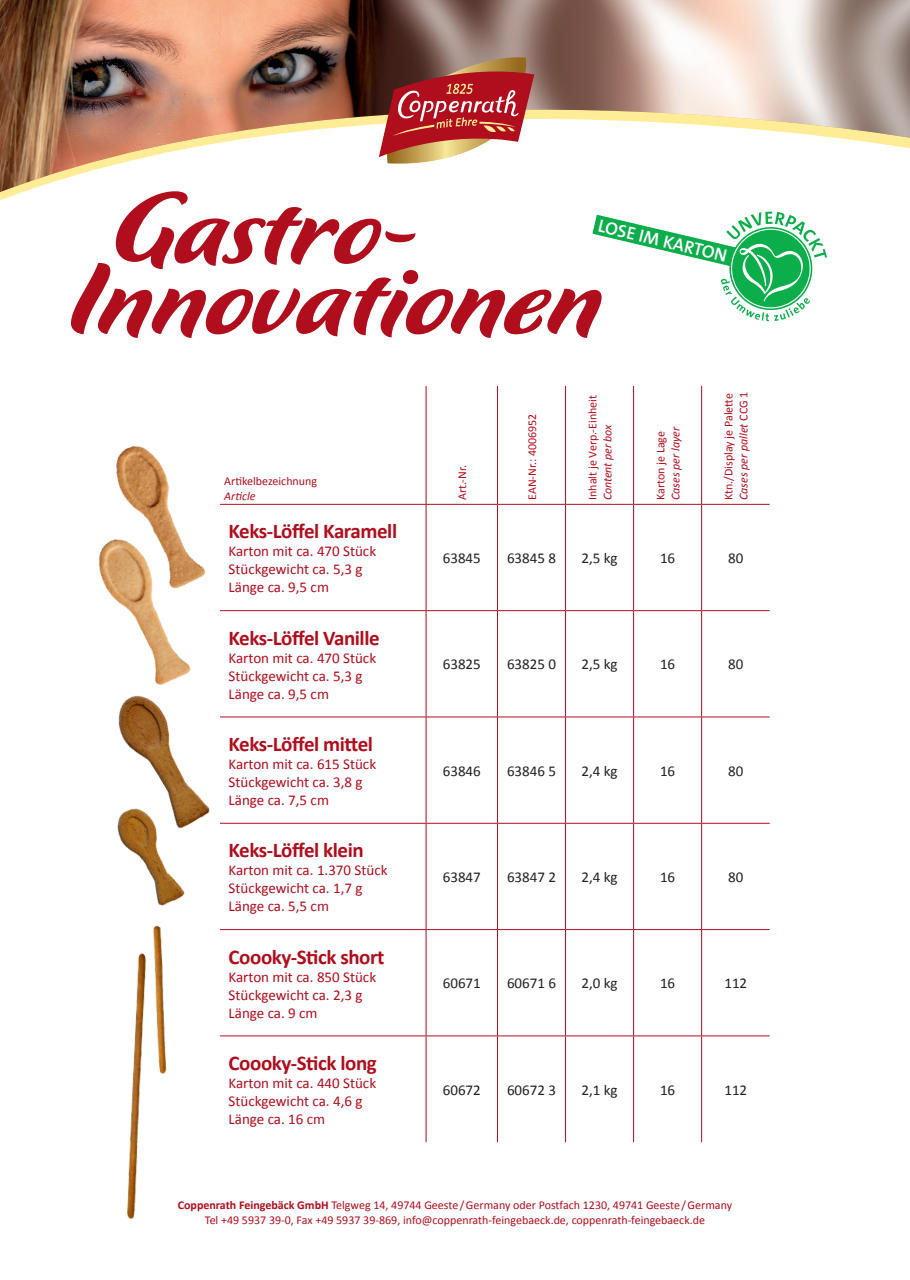
<style>
.page{position:relative;width:910px;height:1280px;background:#fff}
.page>*{position:absolute;margin:0;border:0;box-sizing:border-box;transform-origin:0 0}
.t1{font:500 105px "Flavour";letter-spacing:.01em;color:#b00d1d}
.t2{font:700 21px "Calibri";letter-spacing:-.02em;color:#b00d1d}
.t3{font:600 18px "The Sans B6";color:#fff}
.t4{font:15px/18px "Calibri";color:#b00d1d}
.t5{font:15px "Calibri";color:#231f20}
.t6{font:12px/15px "Calibri";color:#b00d1d;text-align:center}
.t7{font:italic 12px "Calibri";letter-spacing:-.005em;color:#b00d1d}
.s1{font-style:italic}
.s2{font-weight:700}
</style>
<div class="page">
<img style="left:0;top:0;width:910px;height:192px">
<svg style="left:379px;top:57px;width:155px;height:107px"></svg>
<hr style="left:426px;top:386px;width:1px;height:118px;background:#b00d1d">
<hr style="left:497px;top:386px;width:1px;height:118px;background:#b00d1d">
<hr style="left:565px;top:386px;width:1px;height:118px;background:#b00d1d">
<hr style="left:633px;top:386px;width:1px;height:118px;background:#b00d1d">
<hr style="left:701px;top:386px;width:1px;height:118px;background:#b00d1d">
<hr style="left:220px;top:504px;width:206px;height:1px;background:#b00d1d">
<hr style="left:426px;top:504px;width:71px;height:1px;background:#b00d1d">
<hr style="left:426px;top:505px;width:1px;height:105px;background:#b00d1d">
<hr style="left:497px;top:504px;width:69px;height:1px;background:#b00d1d">
<hr style="left:497px;top:505px;width:1px;height:105px;background:#b00d1d">
<hr style="left:566px;top:504px;width:68px;height:1px;background:#b00d1d">
<hr style="left:565px;top:505px;width:1px;height:105px;background:#b00d1d">
<hr style="left:634px;top:504px;width:68px;height:1px;background:#b00d1d">
<hr style="left:633px;top:505px;width:1px;height:105px;background:#b00d1d">
<hr style="left:702px;top:504px;width:68px;height:1px;background:#b00d1d">
<hr style="left:701px;top:505px;width:1px;height:105px;background:#b00d1d">
<hr style="left:220px;top:610px;width:206px;height:1px;background:#b00d1d">
<hr style="left:426px;top:610px;width:71px;height:1px;background:#b00d1d">
<hr style="left:426px;top:611px;width:1px;height:106px;background:#b00d1d">
<hr style="left:497px;top:610px;width:69px;height:1px;background:#b00d1d">
<hr style="left:497px;top:611px;width:1px;height:106px;background:#b00d1d">
<hr style="left:566px;top:610px;width:68px;height:1px;background:#b00d1d">
<hr style="left:565px;top:611px;width:1px;height:106px;background:#b00d1d">
<hr style="left:634px;top:610px;width:68px;height:1px;background:#b00d1d">
<hr style="left:633px;top:611px;width:1px;height:106px;background:#b00d1d">
<hr style="left:702px;top:610px;width:68px;height:1px;background:#b00d1d">
<hr style="left:701px;top:611px;width:1px;height:106px;background:#b00d1d">
<hr style="left:220px;top:717px;width:206px;height:1px;background:#b00d1d">
<hr style="left:426px;top:717px;width:71px;height:1px;background:#b00d1d">
<hr style="left:426px;top:717px;width:1px;height:106px;background:#b00d1d">
<hr style="left:497px;top:717px;width:69px;height:1px;background:#b00d1d">
<hr style="left:497px;top:717px;width:1px;height:106px;background:#b00d1d">
<hr style="left:566px;top:717px;width:68px;height:1px;background:#b00d1d">
<hr style="left:565px;top:717px;width:1px;height:106px;background:#b00d1d">
<hr style="left:634px;top:717px;width:68px;height:1px;background:#b00d1d">
<hr style="left:633px;top:717px;width:1px;height:106px;background:#b00d1d">
<hr style="left:702px;top:717px;width:68px;height:1px;background:#b00d1d">
<hr style="left:701px;top:717px;width:1px;height:106px;background:#b00d1d">
<hr style="left:220px;top:823px;width:206px;height:1px;background:#b00d1d">
<hr style="left:426px;top:823px;width:71px;height:1px;background:#b00d1d">
<hr style="left:426px;top:824px;width:1px;height:105px;background:#b00d1d">
<hr style="left:497px;top:823px;width:69px;height:1px;background:#b00d1d">
<hr style="left:497px;top:824px;width:1px;height:105px;background:#b00d1d">
<hr style="left:566px;top:823px;width:68px;height:1px;background:#b00d1d">
<hr style="left:565px;top:824px;width:1px;height:105px;background:#b00d1d">
<hr style="left:634px;top:823px;width:68px;height:1px;background:#b00d1d">
<hr style="left:633px;top:824px;width:1px;height:105px;background:#b00d1d">
<hr style="left:702px;top:823px;width:68px;height:1px;background:#b00d1d">
<hr style="left:701px;top:824px;width:1px;height:105px;background:#b00d1d">
<hr style="left:220px;top:929px;width:206px;height:1px;background:#b00d1d">
<hr style="left:426px;top:929px;width:71px;height:1px;background:#b00d1d">
<hr style="left:426px;top:930px;width:1px;height:105px;background:#b00d1d">
<hr style="left:497px;top:929px;width:69px;height:1px;background:#b00d1d">
<hr style="left:497px;top:930px;width:1px;height:105px;background:#b00d1d">
<hr style="left:566px;top:929px;width:68px;height:1px;background:#b00d1d">
<hr style="left:565px;top:930px;width:1px;height:105px;background:#b00d1d">
<hr style="left:634px;top:929px;width:68px;height:1px;background:#b00d1d">
<hr style="left:633px;top:930px;width:1px;height:105px;background:#b00d1d">
<hr style="left:702px;top:929px;width:68px;height:1px;background:#b00d1d">
<hr style="left:701px;top:930px;width:1px;height:105px;background:#b00d1d">
<hr style="left:220px;top:1035px;width:206px;height:1px;background:#b00d1d">
<hr style="left:426px;top:1035px;width:71px;height:1px;background:#b00d1d">
<hr style="left:426px;top:1036px;width:1px;height:106px;background:#b00d1d">
<hr style="left:497px;top:1035px;width:69px;height:1px;background:#b00d1d">
<hr style="left:497px;top:1036px;width:1px;height:106px;background:#b00d1d">
<hr style="left:566px;top:1035px;width:68px;height:1px;background:#b00d1d">
<hr style="left:565px;top:1036px;width:1px;height:106px;background:#b00d1d">
<hr style="left:634px;top:1035px;width:68px;height:1px;background:#b00d1d">
<hr style="left:633px;top:1036px;width:1px;height:106px;background:#b00d1d">
<hr style="left:702px;top:1035px;width:68px;height:1px;background:#b00d1d">
<hr style="left:701px;top:1036px;width:1px;height:106px;background:#b00d1d">
<svg style="left:592px;top:212px;width:235px;height:109px"></svg>
<img style="left:116px;top:446px;width:107px;height:166px">
<img style="left:99px;top:520px;width:109px;height:165px">
<img style="left:127px;top:1075px;width:14px;height:144px">
<img style="left:133px;top:925px;width:34px;height:150px">
<img style="left:118px;top:831px;width:67px;height:75px">
<img style="left:117px;top:695px;width:93px;height:136px">
<h1 class="t1" style="left:110px;top:168px;width:308px">Gastro-</h1>
<p class="t3" style="left:601px;top:216px;width:133px;rotate:13deg">LOSE IM KARTON</p>
<h1 class="t1" style="left:65px;top:238px;width:536px">Innovationen</h1>
<p class="t6" style="left:224px;top:473px;width:94px">Artikelbezeichnung</p>
<p class="t7" style="left:224px;top:489px;width:33px">Article</p>
<p class="t6" style="left:454px;top:500px;width:36px;rotate:-90deg">Art.-Nr.</p>
<p class="t6" style="left:524px;top:500px;width:88px;rotate:-90deg">EAN-Nr.: 4006952</p>
<p class="t6" style="left:585px;top:500px;width:107px;rotate:-90deg">Inhalt je Verp.-Einheit</p>
<p class="t7" style="left:600px;top:500px;width:77px;rotate:-90deg">Content per box</p>
<p class="t6" style="left:653px;top:500px;width:71px;rotate:-90deg">Karton je Lage</p>
<p class="t7" style="left:668px;top:500px;width:75px;rotate:-90deg">Cases per layer</p>
<p class="t6" style="left:721px;top:500px;width:110px;text-align:left;rotate:-90deg">Ktn./Display je Palette<br><span class="s1">Cases per pallet</span> CCG 1</p>
<h2 class="t2" style="left:229px;top:516px;width:170px">Keks-Löffel Karamell</h2>
<p class="t4" style="left:229px;top:542px;width:149px">Karton mit ca. 470 Stück<br>Stückgewicht ca. 5,3 g<br>Länge ca. 9,5 cm</p>
<p class="t5" style="left:443px;top:548px;width:40px">63845</p>
<p class="t5" style="left:507px;top:548px;width:51px">63845 8</p>
<p class="t5" style="left:581px;top:548px;width:38px">2,5 kg</p>
<p class="t5" style="left:660px;top:548px;width:17px">16</p>
<p class="t5" style="left:728px;top:548px;width:17px">80</p>
<h2 class="t2" style="left:229px;top:623px;width:153px">Keks-Löffel Vanille</h2>
<p class="t4" style="left:229px;top:648px;width:149px">Karton mit ca. 470 Stück<br>Stückgewicht ca. 5,3 g<br>Länge ca. 9,5 cm</p>
<p class="t5" style="left:443px;top:654px;width:40px">63825</p>
<p class="t5" style="left:507px;top:654px;width:51px">63825 0</p>
<p class="t5" style="left:581px;top:654px;width:38px">2,5 kg</p>
<p class="t5" style="left:660px;top:654px;width:17px">16</p>
<p class="t5" style="left:728px;top:654px;width:17px">80</p>
<h2 class="t2" style="left:229px;top:729px;width:146px">Keks-Löffel mittel</h2>
<p class="t4" style="left:229px;top:755px;width:149px">Karton mit ca. 615 Stück<br>Stückgewicht ca. 3,8 g<br>Länge ca. 7,5 cm</p>
<p class="t5" style="left:443px;top:760px;width:40px">63846</p>
<p class="t5" style="left:507px;top:760px;width:51px">63846 5</p>
<p class="t5" style="left:581px;top:760px;width:38px">2,4 kg</p>
<p class="t5" style="left:660px;top:760px;width:17px">16</p>
<p class="t5" style="left:728px;top:760px;width:17px">80</p>
<h2 class="t2" style="left:229px;top:835px;width:137px">Keks-Löffel klein</h2>
<p class="t4" style="left:229px;top:861px;width:160px">Karton mit ca. 1.370 Stück<br>Stückgewicht ca. 1,7 g<br>Länge ca. 5,5 cm</p>
<p class="t5" style="left:443px;top:867px;width:40px">63847</p>
<p class="t5" style="left:507px;top:867px;width:51px">63847 2</p>
<p class="t5" style="left:581px;top:867px;width:38px">2,4 kg</p>
<p class="t5" style="left:660px;top:867px;width:17px">16</p>
<p class="t5" style="left:728px;top:867px;width:17px">80</p>
<h2 class="t2" style="left:229px;top:942px;width:157px">Coooky-Stick short</h2>
<p class="t4" style="left:229px;top:967px;width:149px">Karton mit ca. 850 Stück<br>Stückgewicht ca. 2,3 g<br>Länge ca. 9 cm</p>
<p class="t5" style="left:443px;top:973px;width:40px">60671</p>
<p class="t5" style="left:507px;top:973px;width:51px">60671 6</p>
<p class="t5" style="left:581px;top:973px;width:38px">2,0 kg</p>
<p class="t5" style="left:660px;top:973px;width:17px">16</p>
<p class="t5" style="left:724px;top:973px;width:24px">112</p>
<h2 class="t2" style="left:229px;top:1048px;width:150px">Coooky-Stick long</h2>
<p class="t4" style="left:229px;top:1073px;width:149px">Karton mit ca. 440 Stück<br>Stückgewicht ca. 4,6 g<br>Länge ca. 16 cm</p>
<p class="t5" style="left:443px;top:1079px;width:40px">60672</p>
<p class="t5" style="left:507px;top:1079px;width:51px">60672 3</p>
<p class="t5" style="left:581px;top:1079px;width:38px">2,1 kg</p>
<p class="t5" style="left:660px;top:1079px;width:17px">16</p>
<p class="t5" style="left:724px;top:1079px;width:24px">112</p>
<p class="t6" style="left:178px;top:1197px;width:556px"><span class="s2">Coppenrath Feingebäck GmbH</span> Telgweg 14, 49744 Geeste / Germany oder Postfach 1230, 49741 Geeste / Germany<br>Tel +49 5937 39-0, Fax +49 5937 39-869, info@coppenrath-feingebaeck.de, coppenrath-feingebaeck.de</p>
</div>
